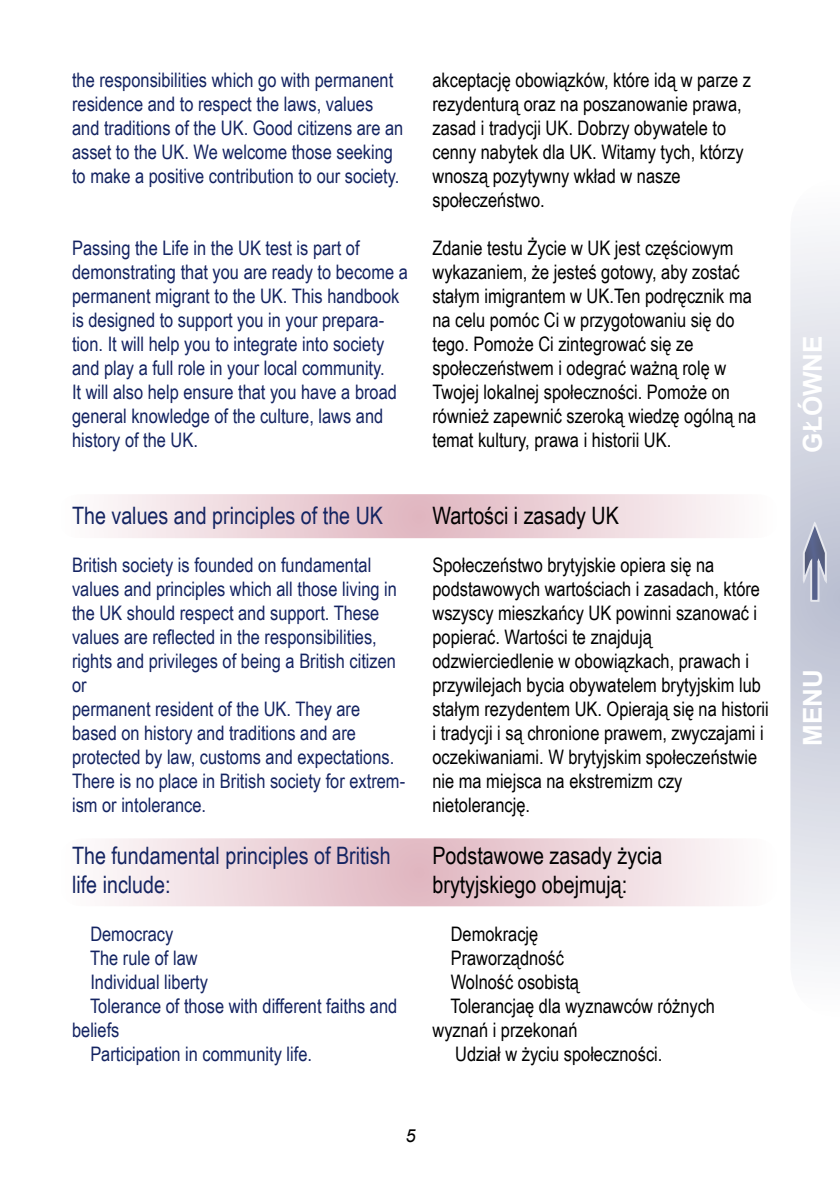
<style>
.page{position:relative;width:840px;height:1191px;background:#fff}
.page>*{position:absolute;margin:0;border:0;box-sizing:border-box;transform-origin:0 0}
.t1{font:700 26px "Arial";color:#fff}
.t2{font:24px/28.8px "Arial Narrow";color:#142462}
.t3{font:24px/28.8px "Arial Narrow";color:#000}
.t4{font:20px/24px "Arial Narrow";color:#142462}
.t5{font:20px/24px "Arial Narrow";color:#000}
.t6{font:italic 18px "Arial";color:#000}
</style>
<div class="page">
<svg style="left:790px;top:235px;width:49px;height:727px;background:#dcdee7"></svg>
<div style="left:789px;top:505px;width:48px;height:113px;background:#c3c7d6"></div>
<svg style="left:803px;top:522px;width:24px;height:80px"></svg>
<svg style="left:58px;top:838px;width:720px;height:68px"></svg>
<svg style="left:58px;top:494px;width:720px;height:44px"></svg>
<p class="t4" style="left:72px;top:67px;width:332px">the responsibilities which go with permanent residence and to respect the laws, values and traditions of the UK. Good citizens are an asset to the UK. We welcome those seeking to make a positive contribution to our society.</p>
<p class="t4" style="left:72px;top:235px;width:337px">Passing the Life in the UK test is part of demonstrating that you are ready to become a permanent migrant to the UK. This handbook is designed to support you in your prepara&shy;tion. It will help you to integrate into society and play a full role in your local community.<br>It will also help ensure that you have a broad general knowledge of the culture, laws and history of the UK.</p>
<p class="t2" style="left:72px;top:500px;width:312px">The values and principles of the UK</p>
<p class="t4" style="left:72px;top:552px;width:334px">British society is founded on fundamental values and principles which all those living in the UK should respect and support. These values are reflected in the responsibilities, rights and privileges of being a British citizen or<br>permanent resident of the UK. They are based on history and traditions and are protected by law, customs and expectations.<br>There is no place in British society for extrem&shy;ism or intolerance.</p>
<p class="t2" style="left:72px;top:840px;width:320px">The fundamental principles of British life include:</p>
<p class="t4" style="left:90px;top:921px;width:84px">Democracy</p>
<p class="t4" style="left:90px;top:945px;width:109px">The rule of law</p>
<p class="t4" style="left:90px;top:969px;width:119px">Individual liberty</p>
<p class="t4" style="left:90px;top:993px;width:308px">Tolerance of those with different faiths and</p>
<p class="t4" style="left:72px;top:1017px;width:49px">beliefs</p>
<p class="t4" style="left:90px;top:1041px;width:223px">Participation in community life.</p>
<p class="t5" style="left:432px;top:67px;width:320px">akceptację obowiązków, które idą w parze z rezydenturą oraz na poszanowanie prawa, zasad i tradycji UK. Dobrzy obywatele to cenny nabytek dla UK. Witamy tych, którzy wnoszą pozytywny wkład w nasze społeczeństwo.</p>
<p class="t5" style="left:432px;top:235px;width:325px">Zdanie testu Życie w UK jest częściowym wykazaniem, że jesteś gotowy, aby zostać stałym imigrantem w UK.Ten podręcznik ma na celu pomóc Ci w przygotowaniu się do tego. Pomoże Ci zintegrować się ze społeczeństwem i odegrać ważną rolę w Twojej lokalnej społeczności. Pomoże on również zapewnić szeroką wiedzę ogólną na temat kultury, prawa i historii UK.</p>
<p class="t3" style="left:432px;top:500px;width:188px">Wartości i zasady UK</p>
<p class="t5" style="left:432px;top:552px;width:337px">Społeczeństwo brytyjskie opiera się na podstawowych wartościach i zasadach, które wszyscy mieszkańcy UK powinni szanować i popierać. Wartości te znajdują odzwierciedlenie w obowiązkach, prawach i przywilejach bycia obywatelem brytyjskim lub stałym rezydentem UK. Opierają się na historii i tradycji i są chronione prawem, zwyczajami i oczekiwaniami. W brytyjskim społeczeństwie nie ma miejsca na ekstremizm czy nietolerancję.</p>
<p class="t3" style="left:432px;top:840px;width:231px">Podstawowe zasady życia brytyjskiego obejmują:</p>
<p class="t5" style="left:450px;top:921px;width:89px">Demokrację</p>
<p class="t5" style="left:450px;top:945px;width:115px">Praworządność</p>
<p class="t5" style="left:450px;top:969px;width:130px">Wolność osobistą</p>
<p class="t5" style="left:450px;top:993px;width:266px">Tolerancjaę dla wyznawców różnych</p>
<p class="t5" style="left:432px;top:1017px;width:146px">wyznań i przekonań</p>
<p class="t5" style="left:455px;top:1041px;width:208px">Udział w życiu społeczności.</p>
<p class="t6" style="left:405px;top:1123px;width:12px">5</p>
<h1 class="t1" style="left:793px;top:452px;width:119px;rotate:-90deg">GŁÓWNE</h1>
<h1 class="t1" style="left:793px;top:746px;width:78px;rotate:-90deg">MENU</h1>
</div>
